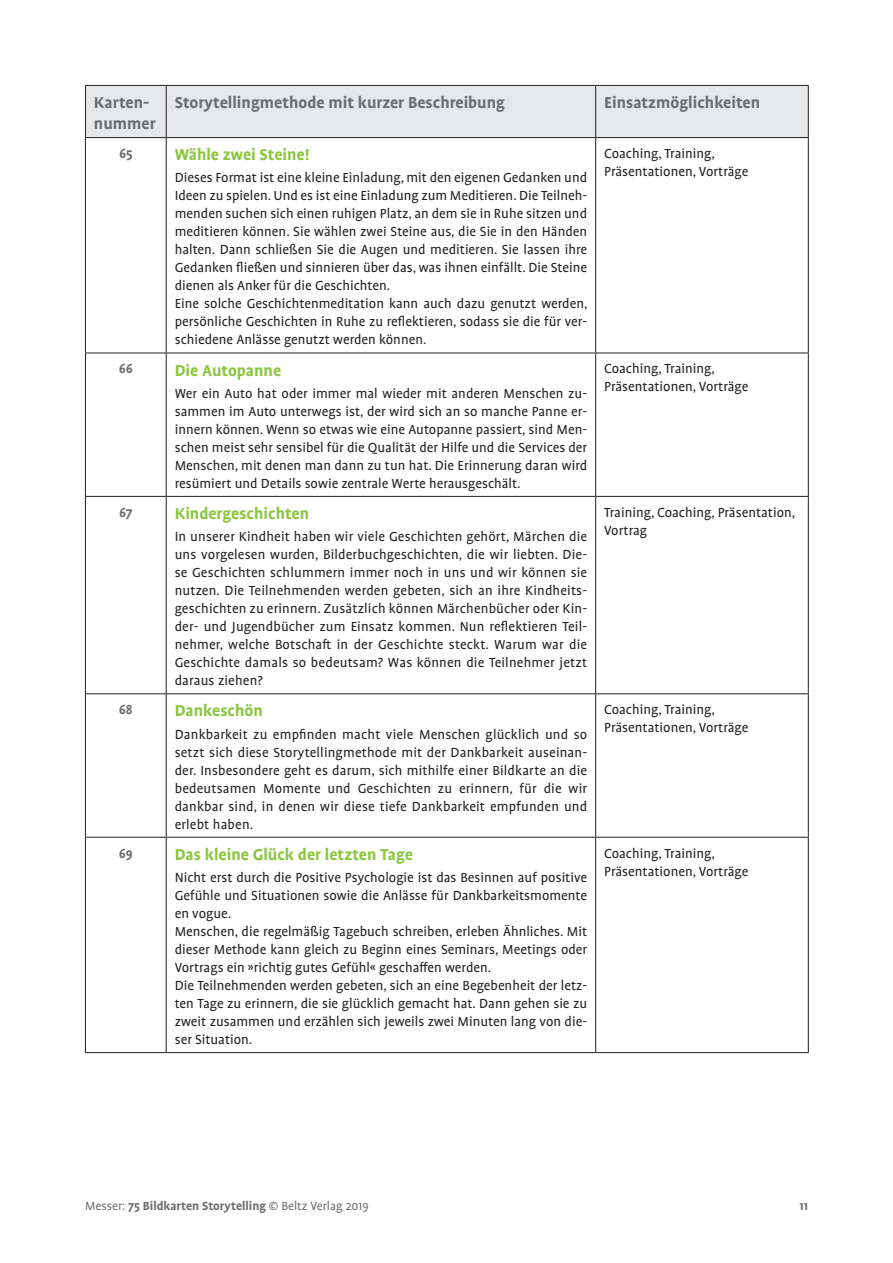
<style>
.page{position:relative;width:893px;height:1263px;background:#fff}
.page>*{position:absolute;margin:0;border:0;box-sizing:border-box;transform-origin:0 0}
.t1{font:700 18px "Profile OT";color:#8bc63e}
.t2{font:700 18px/21px "Profile OT";color:#6c6d70}
.t3{font:15px/18px "Profile OT";color:#231f20}
.t4{font:700 15px "Profile OT";color:#6c6d70}
.t5{font:700 13.5px "Profile OT";color:#6c6d70}
.s1{font-weight:400}
</style>
<div class="page">
<div style="left:86px;top:86px;width:722px;height:51px;background:#e6e7e9"></div>
<hr style="left:85px;top:85px;width:81px;height:1px;background:#231f20">
<hr style="left:85px;top:86px;width:1px;height:51px;background:#231f20">
<hr style="left:166px;top:85px;width:430px;height:1px;background:#231f20">
<hr style="left:166px;top:86px;width:1px;height:51px;background:#231f20">
<hr style="left:596px;top:85px;width:213px;height:1px;background:#231f20">
<hr style="left:595px;top:86px;width:1px;height:51px;background:#231f20">
<hr style="left:808px;top:86px;width:1px;height:51px;background:#231f20">
<hr style="left:85px;top:137px;width:81px;height:1px;background:#231f20">
<hr style="left:166px;top:137px;width:430px;height:1px;background:#231f20">
<hr style="left:596px;top:137px;width:213px;height:1px;background:#231f20">
<hr style="left:85px;top:138px;width:1px;height:215px;background:#231f20">
<hr style="left:166px;top:138px;width:1px;height:215px;background:#231f20">
<hr style="left:595px;top:138px;width:1px;height:215px;background:#231f20">
<hr style="left:808px;top:138px;width:1px;height:215px;background:#231f20">
<hr style="left:85px;top:353px;width:81px;height:1px;background:#231f20">
<hr style="left:85px;top:353px;width:1px;height:143px;background:#231f20">
<hr style="left:166px;top:353px;width:430px;height:1px;background:#231f20">
<hr style="left:166px;top:353px;width:1px;height:143px;background:#231f20">
<hr style="left:596px;top:353px;width:213px;height:1px;background:#231f20">
<hr style="left:595px;top:353px;width:1px;height:143px;background:#231f20">
<hr style="left:808px;top:353px;width:1px;height:143px;background:#231f20">
<hr style="left:85px;top:496px;width:81px;height:1px;background:#231f20">
<hr style="left:85px;top:497px;width:1px;height:196px;background:#231f20">
<hr style="left:166px;top:496px;width:430px;height:1px;background:#231f20">
<hr style="left:166px;top:497px;width:1px;height:196px;background:#231f20">
<hr style="left:596px;top:496px;width:213px;height:1px;background:#231f20">
<hr style="left:595px;top:497px;width:1px;height:196px;background:#231f20">
<hr style="left:808px;top:497px;width:1px;height:196px;background:#231f20">
<hr style="left:85px;top:693px;width:81px;height:1px;background:#231f20">
<hr style="left:85px;top:694px;width:1px;height:143px;background:#231f20">
<hr style="left:166px;top:693px;width:430px;height:1px;background:#231f20">
<hr style="left:166px;top:694px;width:1px;height:143px;background:#231f20">
<hr style="left:596px;top:693px;width:213px;height:1px;background:#231f20">
<hr style="left:595px;top:694px;width:1px;height:143px;background:#231f20">
<hr style="left:808px;top:694px;width:1px;height:143px;background:#231f20">
<hr style="left:85px;top:837px;width:81px;height:1px;background:#231f20">
<hr style="left:85px;top:837px;width:1px;height:215px;background:#231f20">
<hr style="left:166px;top:837px;width:430px;height:1px;background:#231f20">
<hr style="left:166px;top:837px;width:1px;height:215px;background:#231f20">
<hr style="left:596px;top:837px;width:213px;height:1px;background:#231f20">
<hr style="left:595px;top:837px;width:1px;height:215px;background:#231f20">
<hr style="left:808px;top:837px;width:1px;height:215px;background:#231f20">
<hr style="left:85px;top:1052px;width:81px;height:1px;background:#231f20">
<hr style="left:166px;top:1052px;width:430px;height:1px;background:#231f20">
<hr style="left:596px;top:1052px;width:213px;height:1px;background:#231f20">
<p class="t2" style="left:94px;top:93px;width:63px">Karten&shy;nummer</p>
<p class="t2" style="left:175px;top:93px;width:332px">Storytellingmethode mit kurzer Beschreibung</p>
<p class="t2" style="left:604px;top:93px;width:157px">Einsatzmöglichkeiten</p>
<p class="t4" style="left:119px;top:145px;width:15px">65</p>
<p class="t1" style="left:175px;top:145px;width:136px">Wähle zwei Steine!</p>
<p class="t3" style="left:175px;top:170px;width:414px">Dieses Format ist eine kleine Einladung, mit den eigenen Gedanken und Ideen zu spielen. Und es ist eine Einladung zum Meditieren. Die Teilneh&shy;menden suchen sich einen ruhigen Platz, an dem sie in Ruhe sitzen und meditieren können. Sie wählen zwei Steine aus, die Sie in den Händen halten. Dann schließen Sie die Augen und meditieren. Sie lassen ihre Gedanken fließen und sinnieren über das, was ihnen einfällt. Die Steine dienen als Anker für die Geschichten.<br>Eine solche Geschichtenmeditation kann auch dazu genutzt werden, persönliche Geschichten in Ruhe zu reflektieren, sodass sie die für ver&shy;schiedene Anlässe genutzt werden können.</p>
<p class="t3" style="left:604px;top:145px;width:146px">Coaching, Training,<br>Präsentationen, Vorträge</p>
<p class="t4" style="left:119px;top:361px;width:16px">66</p>
<p class="t1" style="left:175px;top:360px;width:108px">Die Autopanne</p>
<p class="t3" style="left:175px;top:385px;width:414px;text-align:justify">Wer ein Auto hat oder immer mal wieder mit anderen Menschen zu&shy;sammen im Auto unterwegs ist, der wird sich an so manche Panne er&shy;innern können. Wenn so etwas wie eine Autopanne passiert, sind Men&shy;schen meist sehr sensibel für die Qualität der Hilfe und die Services der Menschen, mit denen man dann zu tun hat. Die Erinnerung daran wird resümiert und Details sowie zentrale Werte herausgeschält.</p>
<p class="t4" style="left:119px;top:504px;width:15px">67</p>
<p class="t1" style="left:175px;top:504px;width:136px">Kindergeschichten</p>
<p class="t3" style="left:175px;top:528px;width:414px;text-align:justify">In unserer Kindheit haben wir viele Geschichten gehört, Märchen die uns vorgelesen wurden, Bilderbuchgeschichten, die wir liebten. Die&shy;se Geschichten schlummern immer noch in uns und wir können sie nutzen. Die Teilnehmenden werden gebeten, sich an ihre Kindheits&shy;geschichten zu erinnern. Zusätzlich können Märchenbücher oder Kin&shy;der- und Jugendbücher zum Einsatz kommen. Nun reflektieren Teil&shy;nehmer, welche Botschaft in der Geschichte steckt. Warum war die Geschichte damals so bedeutsam? Was können die Teilnehmer jetzt daraus ziehen?</p>
<p class="t4" style="left:119px;top:701px;width:15px">68</p>
<p class="t1" style="left:175px;top:701px;width:90px">Dankeschön</p>
<p class="t3" style="left:175px;top:726px;width:414px;text-align:justify">Dankbarkeit zu empfinden macht viele Menschen glücklich und so setzt sich diese Storytellingmethode mit der Dankbarkeit auseinan&shy;der. Insbesondere geht es darum, sich mithilfe einer Bildkarte an die bedeutsamen Momente und Geschichten zu erinnern, für die wir dankbar sind, in denen wir diese tiefe Dankbarkeit empfunden und erlebt haben.</p>
<p class="t4" style="left:119px;top:845px;width:16px">69</p>
<p class="t1" style="left:175px;top:844px;width:240px">Das kleine Glück der letzten Tage</p>
<p class="t3" style="left:175px;top:869px;width:414px">Nicht erst durch die Positive Psychologie ist das Besinnen auf positive Gefühle und Situationen sowie die Anlässe für Dankbarkeitsmomente en vogue.<br>Menschen, die regelmäßig Tagebuch schreiben, erleben Ähnliches. Mit dieser Methode kann gleich zu Beginn eines Seminars, Meetings oder Vortrags ein »richtig gutes Gefühl« geschaffen werden.<br>Die Teilnehmenden werden gebeten, sich an eine Begebenheit der letz&shy;ten Tage zu erinnern, die sie glücklich gemacht hat. Dann gehen sie zu zweit zusammen und erzählen sich jeweils zwei Minuten lang von die&shy;ser Situation.</p>
<p class="t3" style="left:604px;top:360px;width:146px">Coaching, Training,<br>Präsentationen, Vorträge</p>
<p class="t3" style="left:604px;top:504px;width:193px">Training, Coaching, Präsentation,<br>Vortrag</p>
<p class="t3" style="left:604px;top:701px;width:146px">Coaching, Training,<br>Präsentationen, Vorträge</p>
<p class="t3" style="left:604px;top:845px;width:146px">Coaching, Training,<br>Präsentationen, Vorträge</p>
<p class="t5" style="left:85px;top:1198px;width:285px"><span class="s1">Messer:</span> 75 Bildkarten Storytelling <span class="s1">© Beltz Verlag 2019</span></p>
<p class="t5" style="left:799px;top:1198px;width:10px">11</p>
</div>
